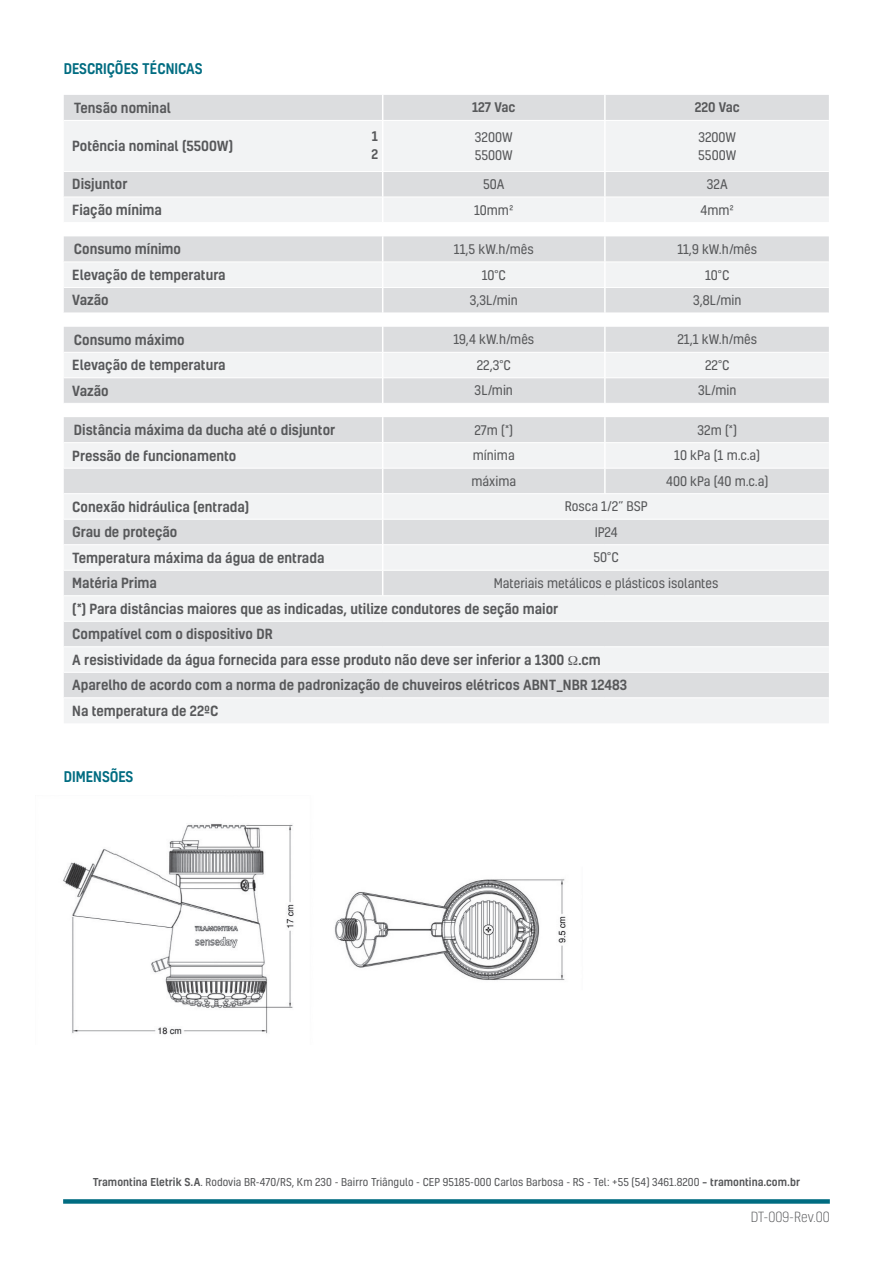
<style>
.page{position:relative;width:893px;height:1263px;background:#fff}
.page>*{position:absolute;margin:0;border:0;box-sizing:border-box;transform-origin:0 0}
.t1{font:500 14.1px "Kelson";color:#006c81;scale:.95 1}
.t2{font:500 13.5px/25.5px "Kelson";color:#57585a}
.t3{font:300 13.5px "Kelson";color:#57585a}
.t4{font:12.75px/18px "Kelson";color:#57585a}
.t5{font:500 12.75px/18px "Kelson";color:#57585a}
.t6{font:10.5px "Kelson";letter-spacing:.005em;color:#57585a}
.s1{font-weight:500}
</style>
<div class="page">
<div style="left:63px;top:1199px;width:767px;height:5px;background:#006c81"></div>
<img style="left:63px;top:824px;width:503px;height:211px">
<div style="left:64px;top:95px;width:765px;height:25px;background:#dcdddf"></div>
<svg style="left:64px;top:121px;width:765px;height:602px;fill:#f2f3f4"></svg>
<svg style="left:382px;top:95px;width:1px;height:25px"></svg>
<hr style="left:604px;top:95px;width:2px;height:25px;background:#fff">
<hr style="left:382px;top:121px;width:1px;height:50px;background:#fff">
<hr style="left:604px;top:121px;width:2px;height:50px;background:#fff">
<hr style="left:604px;top:172px;width:2px;height:25px;background:#fff">
<hr style="left:604px;top:197px;width:2px;height:25px;background:#fff">
<svg style="left:604px;top:223px;width:2px;height:13px"></svg>
<hr style="left:604px;top:236px;width:2px;height:26px;background:#fff">
<hr style="left:604px;top:262px;width:2px;height:25px;background:#fff">
<hr style="left:604px;top:288px;width:2px;height:25px;background:#fff">
<svg style="left:604px;top:314px;width:2px;height:13px"></svg>
<hr style="left:604px;top:327px;width:2px;height:25px;background:#fff">
<hr style="left:604px;top:352px;width:2px;height:26px;background:#fff">
<hr style="left:604px;top:378px;width:2px;height:25px;background:#fff">
<svg style="left:604px;top:404px;width:2px;height:13px"></svg>
<hr style="left:604px;top:417px;width:2px;height:25px;background:#fff">
<hr style="left:604px;top:443px;width:2px;height:25px;background:#fff">
<hr style="left:604px;top:468px;width:2px;height:25px;background:#fff">
<svg style="left:382px;top:172px;width:1px;height:423px"></svg>
<hr style="left:64px;top:171px;width:319px;height:1px;background:#fff">
<hr style="left:383px;top:171px;width:222px;height:1px;background:#fff">
<hr style="left:605px;top:171px;width:224px;height:1px;background:#fff">
<hr style="left:64px;top:197px;width:319px;height:1px;background:#fff">
<hr style="left:383px;top:197px;width:222px;height:1px;background:#fff">
<hr style="left:605px;top:197px;width:224px;height:1px;background:#fff">
<hr style="left:64px;top:222px;width:319px;height:1px;background:#fff">
<hr style="left:383px;top:222px;width:222px;height:1px;background:#fff">
<hr style="left:605px;top:222px;width:224px;height:1px;background:#fff">
<hr style="left:64px;top:262px;width:319px;height:1px;background:#fff">
<hr style="left:383px;top:262px;width:222px;height:1px;background:#fff">
<hr style="left:605px;top:262px;width:224px;height:1px;background:#fff">
<hr style="left:64px;top:287px;width:319px;height:1px;background:#fff">
<hr style="left:383px;top:287px;width:222px;height:1px;background:#fff">
<hr style="left:605px;top:287px;width:224px;height:1px;background:#fff">
<hr style="left:64px;top:313px;width:319px;height:1px;background:#fff">
<hr style="left:383px;top:313px;width:222px;height:1px;background:#fff">
<hr style="left:605px;top:313px;width:224px;height:1px;background:#fff">
<hr style="left:64px;top:352px;width:319px;height:1px;background:#fff">
<hr style="left:383px;top:352px;width:222px;height:1px;background:#fff">
<hr style="left:605px;top:352px;width:224px;height:1px;background:#fff">
<hr style="left:64px;top:378px;width:319px;height:1px;background:#fff">
<hr style="left:383px;top:378px;width:222px;height:1px;background:#fff">
<hr style="left:605px;top:378px;width:224px;height:1px;background:#fff">
<hr style="left:64px;top:403px;width:319px;height:1px;background:#fff">
<hr style="left:383px;top:403px;width:222px;height:1px;background:#fff">
<hr style="left:605px;top:403px;width:224px;height:1px;background:#fff">
<hr style="left:64px;top:442px;width:319px;height:1px;background:#fff">
<hr style="left:383px;top:442px;width:222px;height:1px;background:#fff">
<hr style="left:605px;top:442px;width:224px;height:1px;background:#fff">
<hr style="left:64px;top:468px;width:319px;height:1px;background:#fff">
<hr style="left:383px;top:468px;width:222px;height:1px;background:#fff">
<hr style="left:605px;top:468px;width:224px;height:1px;background:#fff">
<hr style="left:64px;top:493px;width:319px;height:1px;background:#fff">
<hr style="left:383px;top:493px;width:222px;height:1px;background:#fff">
<hr style="left:605px;top:493px;width:224px;height:1px;background:#fff">
<hr style="left:64px;top:519px;width:319px;height:1px;background:#fff">
<hr style="left:383px;top:519px;width:222px;height:1px;background:#fff">
<hr style="left:605px;top:519px;width:224px;height:1px;background:#fff">
<hr style="left:64px;top:544px;width:319px;height:1px;background:#fff">
<hr style="left:383px;top:544px;width:222px;height:1px;background:#fff">
<hr style="left:605px;top:544px;width:224px;height:1px;background:#fff">
<hr style="left:64px;top:570px;width:319px;height:1px;background:#fff">
<hr style="left:383px;top:570px;width:222px;height:1px;background:#fff">
<hr style="left:605px;top:570px;width:224px;height:1px;background:#fff">
<hr style="left:64px;top:595px;width:319px;height:1px;background:#fff">
<hr style="left:383px;top:595px;width:222px;height:1px;background:#fff">
<hr style="left:605px;top:595px;width:224px;height:1px;background:#fff">
<hr style="left:64px;top:621px;width:319px;height:1px;background:#fff">
<hr style="left:383px;top:621px;width:222px;height:1px;background:#fff">
<hr style="left:605px;top:621px;width:224px;height:1px;background:#fff">
<hr style="left:64px;top:646px;width:319px;height:1px;background:#fff">
<hr style="left:383px;top:646px;width:222px;height:1px;background:#fff">
<hr style="left:605px;top:646px;width:224px;height:1px;background:#fff">
<hr style="left:64px;top:672px;width:319px;height:1px;background:#fff">
<hr style="left:383px;top:672px;width:222px;height:1px;background:#fff">
<hr style="left:605px;top:672px;width:224px;height:1px;background:#fff">
<hr style="left:64px;top:697px;width:319px;height:1px;background:#fff">
<hr style="left:383px;top:697px;width:222px;height:1px;background:#fff">
<hr style="left:605px;top:697px;width:224px;height:1px;background:#fff">
<svg style="left:568px;top:655px;width:10px;height:10px"></svg>
<p class="t1" style="left:64px;top:59px;width:148px">DESCRIÇÕES TÉCNICAS</p>
<p class="t2" style="left:74px;top:95px;width:98px">Tensão nominal</p>
<p class="t5" style="left:472px;top:98px;width:45px">127 Vac</p>
<p class="t5" style="left:695px;top:98px;width:47px">220 Vac</p>
<p class="t2" style="left:72px;top:133px;width:162px">Potência nominal (5500W)</p>
<p class="t4" style="left:475px;top:128px;width:40px">3200W<br>5500W</p>
<p class="t4" style="left:698px;top:128px;width:40px">3200W<br>5500W</p>
<p class="t2" style="left:72px;top:171px;width:57px">Disjuntor</p>
<p class="t4" style="left:483px;top:175px;width:23px">50A</p>
<p class="t4" style="left:707px;top:175px;width:22px">32A</p>
<p class="t2" style="left:72px;top:197px;width:91px">Fiação mínima</p>
<p class="t4" style="left:474px;top:201px;width:41px">10mm²</p>
<p class="t4" style="left:700px;top:201px;width:35px">4mm²</p>
<p class="t2" style="left:74px;top:236px;width:109px">Consumo mínimo</p>
<p class="t4" style="left:454px;top:240px;width:81px">11,5 kW.h/mês</p>
<p class="t4" style="left:677px;top:240px;width:81px">11,9 kW.h/mês</p>
<p class="t2" style="left:72px;top:262px;width:155px">Elevação de temperatura</p>
<p class="t4" style="left:482px;top:265px;width:26px">10°C</p>
<p class="t4" style="left:705px;top:265px;width:26px">10°C</p>
<p class="t2" style="left:72px;top:287px;width:38px">Vazão</p>
<p class="t4" style="left:470px;top:291px;width:50px">3,3L/min</p>
<p class="t4" style="left:693px;top:291px;width:50px">3,8L/min</p>
<p class="t2" style="left:74px;top:326px;width:112px">Consumo máximo</p>
<p class="t4" style="left:453px;top:330px;width:82px">19,4 kW.h/mês</p>
<p class="t4" style="left:677px;top:330px;width:81px">21,1 kW.h/mês</p>
<p class="t2" style="left:72px;top:352px;width:155px">Elevação de temperatura</p>
<p class="t4" style="left:477px;top:356px;width:36px">22,3°C</p>
<p class="t4" style="left:705px;top:356px;width:26px">22°C</p>
<p class="t2" style="left:72px;top:377px;width:38px">Vazão</p>
<p class="t4" style="left:475px;top:381px;width:40px">3L/min</p>
<p class="t4" style="left:698px;top:381px;width:40px">3L/min</p>
<p class="t2" style="left:74px;top:417px;width:263px">Distância máxima da ducha até o disjuntor</p>
<p class="t4" style="left:474px;top:421px;width:40px">27m (*)</p>
<p class="t4" style="left:698px;top:421px;width:41px">32m (*)</p>
<p class="t2" style="left:72px;top:442px;width:166px">Pressão de funcionamento</p>
<p class="t4" style="left:473px;top:446px;width:43px">mínima</p>
<p class="t4" style="left:674px;top:446px;width:87px">10 kPa (1 m.c.a)</p>
<p class="t4" style="left:471px;top:472px;width:46px">máxima</p>
<p class="t4" style="left:666px;top:472px;width:104px">400 kPa (40 m.c.a)</p>
<p class="t2" style="left:72px;top:493px;width:178px">Conexão hidráulica (entrada)</p>
<p class="t4" style="left:565px;top:497px;width:84px">Rosca 1/2” BSP</p>
<p class="t2" style="left:72px;top:519px;width:107px">Grau de proteção</p>
<p class="t4" style="left:595px;top:523px;width:24px">IP24</p>
<p class="t2" style="left:72px;top:544px;width:254px">Temperatura máxima da água de entrada</p>
<p class="t4" style="left:594px;top:548px;width:27px">50°C</p>
<p class="t2" style="left:72px;top:570px;width:86px">Matéria Prima</p>
<p class="t4" style="left:494px;top:574px;width:226px">Materiais metálicos e plásticos isolantes</p>
<p class="t2" style="left:72px;top:595px;width:556px">(*) Para distâncias maiores que as indicadas, utilize condutores de seção maior Compatível com o dispositivo DR<br>A resistividade da água fornecida para esse produto não deve ser inferior a 1300 .cm Aparelho de acordo com a norma de padronização de chuveiros elétricos ABNT_NBR 12483<br>Na temperatura de 22ºC</p>
<p class="t5" style="left:371px;top:127px;width:8px">1<br>2</p>
<p class="t1" style="left:64px;top:767px;width:75px">DIMENSÕES</p>
<p class="t6" style="left:93px;top:1175px;width:709px"><span class="s1">Tramontina Eletrik S.A</span>. Rodovia BR-470/RS, Km 230 - Bairro Triângulo - CEP 95185-000 Carlos Barbosa - RS - Tel: +55 (54) 3461.8200 <span class="s1">– tramontina.com.br</span></p>
<p class="t3" style="left:751px;top:1209px;width:80px">DT-009-Rev.00</p>
</div>
